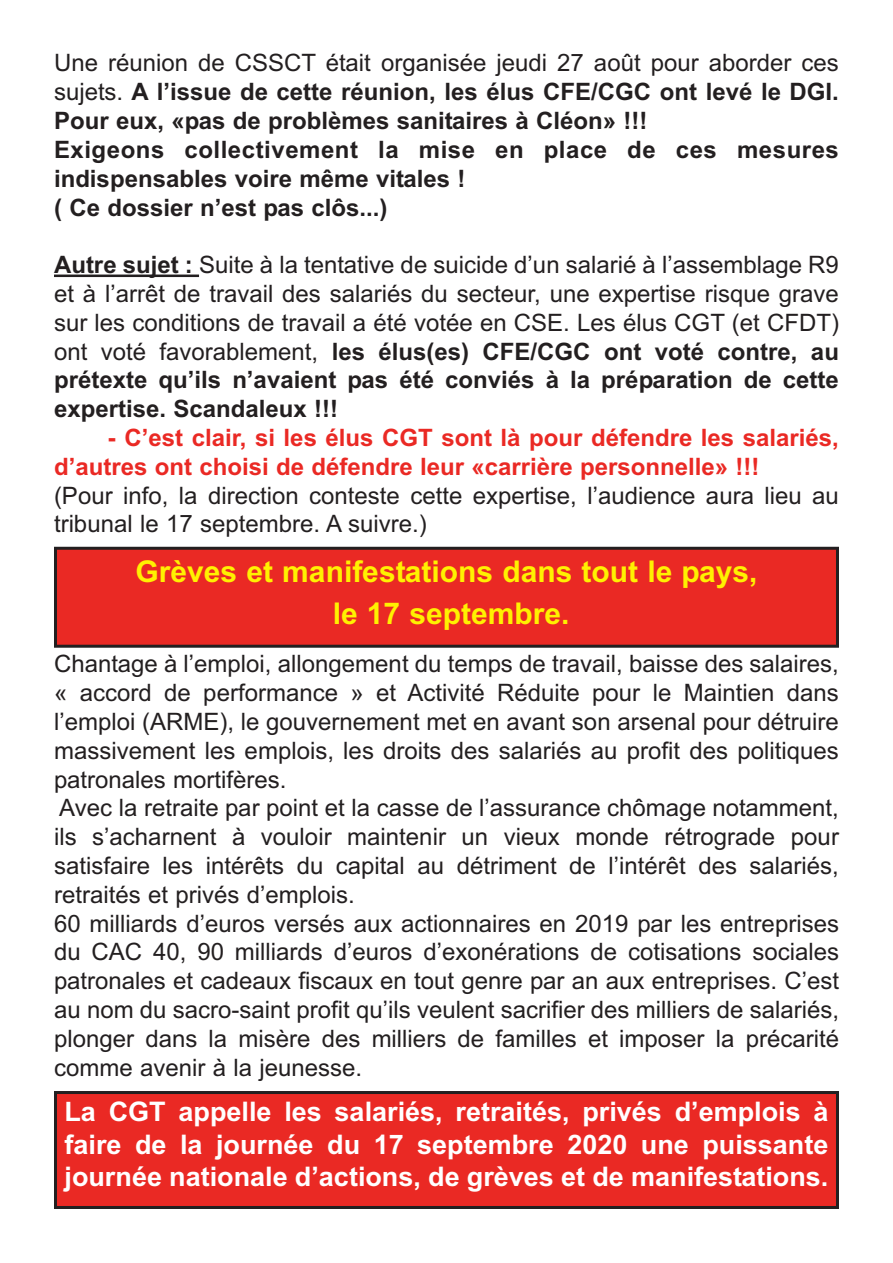
<style>
.page{position:relative;width:893px;height:1263px;background:#fff}
.page>*{position:absolute;margin:0;border:0;box-sizing:border-box;transform-origin:0 0}
.t1{font:700 30px/42px "Arial";color:#fff101;text-align:center}
.t2{font:700 27px/32.4px "Arial";color:#fff;text-align:justify}
.t3{font:24px/28.8px "Arial";color:#231f20}
.t4{font:700 24px/28.8px "Arial";color:#231f20}
.t5{font:700 24px/28.8px "Arial";color:#ea2924}
.s1{font-weight:400}
.s2{font-weight:700}
</style>
<div class="page">
<hr style="left:54px;top:275px;width:145px;height:2px;background:#231f20">
<div style="left:56px;top:548px;width:781px;height:98px;background:#ea2924"></div>
<div style="left:54px;top:547px;width:785px;height:101px;border:3px solid #231f20"></div>
<div style="left:56px;top:1092px;width:781px;height:115px;background:#ea2924"></div>
<div style="left:54px;top:1091px;width:785px;height:118px;border:3px solid #231f20"></div>
<p class="t4" style="left:54px;top:49px;width:786px"><span class="s1">Une réunion de CSSCT était organisée jeudi 27 août pour aborder ces sujets.</span> A l’issue de cette réunion, les élus CFE/CGC ont levé le DGI.<br>Pour eux, «pas de problèmes sanitaires à Cléon» !!!<br>Exigeons collectivement la mise en place de ces mesures indispensables voire même vitales !<br>( Ce dossier n’est pas clôs...)</p>
<p class="t3" style="left:54px;top:250px;width:786px;text-align:justify"><span class="s2">Autre sujet :</span> Suite à la tentative de suicide d’un salarié à l’assemblage R9 et à l’arrêt de travail des salariés du secteur, une expertise risque grave sur les conditions de travail a été votée en CSE. Les élus CGT (et CFDT) ont voté favorablement, <span class="s2">les élus(es) CFE/CGC ont voté contre, au prétexte qu’ils n’avaient pas été conviés à la préparation de cette expertise. Scandaleux !!!</span></p>
<p class="t5" style="left:54px;top:423px;width:786px;text-indent:54px">- C’est clair, si les élus CGT sont là pour défendre les salariés, d’autres ont choisi de défendre leur «carrière personnelle» !!!</p>
<p class="t3" style="left:54px;top:481px;width:786px">(Pour info, la direction conteste cette expertise, l’audience aura lieu au tribunal le 17 septembre. A suivre.)</p>
<p class="t1" style="left:136px;top:551px;width:623px">Grèves et manifestations dans tout le pays, le 17 septembre.</p>
<p class="t3" style="left:54px;top:650px;width:787px">Chantage à l’emploi, allongement du temps de travail, baisse des salaires, « accord de performance » et Activité Réduite pour le Maintien dans l’emploi (ARME), le gouvernement met en avant son arsenal pour détruire massivement les emplois, les droits des salariés au profit des politiques patronales mortifères.<br>Avec la retraite par point et la casse de l’assurance chômage notamment, ils s’acharnent à vouloir maintenir un vieux monde rétrograde pour satisfaire les intérêts du capital au détriment de l’intérêt des salariés, retraités et privés d’emplois.<br>60 milliards d’euros versés aux actionnaires en 2019 par les entreprises du CAC 40, 90 milliards d’euros d’exonérations de cotisations sociales patronales et cadeaux fiscaux en tout genre par an aux entreprises. C’est au nom du sacro-saint profit qu’ils veulent sacrifier des milliers de salariés, plonger dans la misère des milliers de familles et imposer la précarité comme avenir à la jeunesse.</p>
<p class="t2" style="left:64px;top:1096px;width:765px">La CGT appelle les salariés, retraités, privés d’emplois à faire de la journée du 17 septembre 2020 une puissante journée nationale d’actions, de grèves et de manifestations.</p>
</div>
